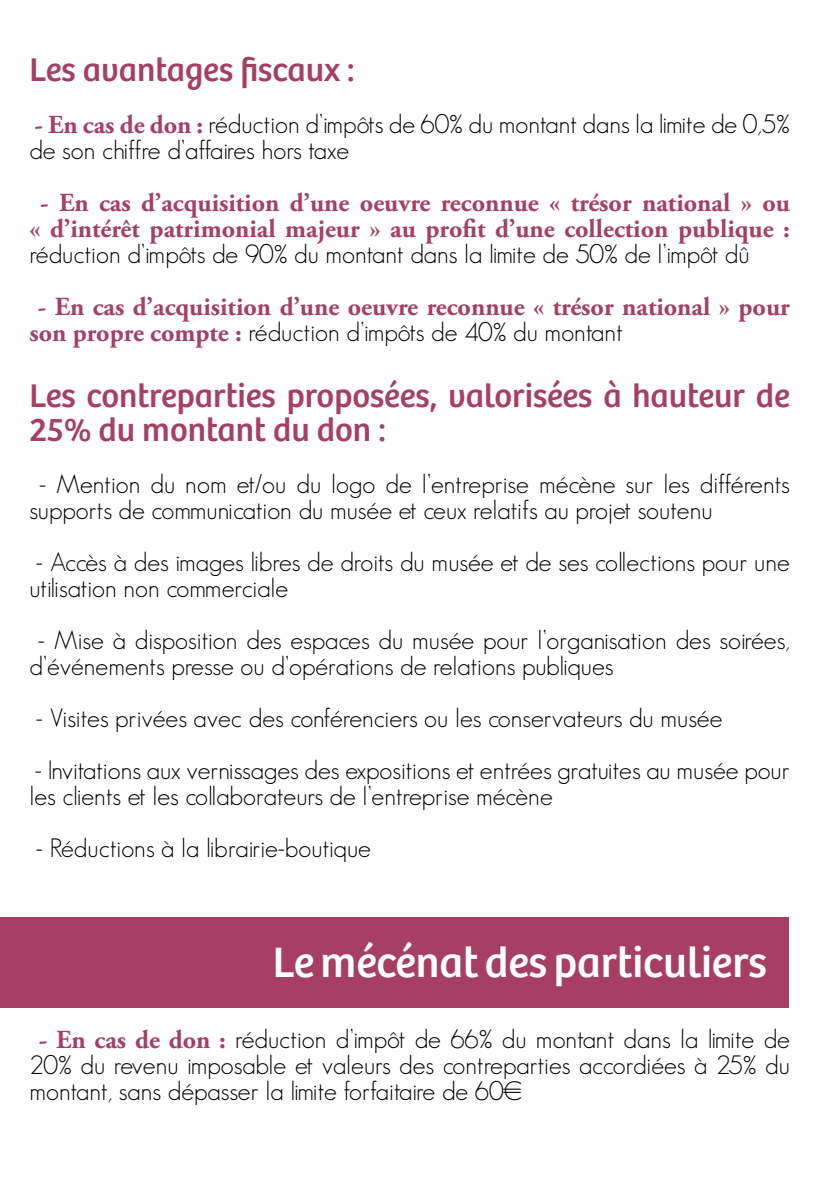
<style>
.page{position:relative;width:840px;height:1191px;background:#fff}
.page>*{position:absolute;margin:0;border:0;box-sizing:border-box;transform-origin:0 0}
.t1{font:44px "Bree";color:#fff}
.t2{font:34px/34px "Bree";color:#a63f63}
.t3{font:300 26px/26px "Geosans";color:#000}
.t4{font:700 26px/26px "Adobe Garamond Pro";color:#a63f63;text-align:center}
.s1{font-family:"Adobe Garamond Pro";font-weight:700;color:#a63f63}
</style>
<div class="page">
<div style="left:0;top:917px;width:787px;height:90px;background:#a63f63"></div>
<h2 class="t2" style="left:29px;top:53px;width:326px">Les avantages fiscaux :</h2>
<p class="t3" style="left:29px;top:111px;width:761px"><span class="s1">- En cas de don :</span> réduction d’impôts de 60% du montant dans la limite de 0,5% de son chiffre d’affaires hors taxe</p>
<p class="t4" style="left:29px;top:190px;width:761px">- En cas d’acquisition d’une oeuvre reconnue « trésor national » ou « d’intérêt patrimonial majeur » au profit d’une collection publique :</p>
<p class="t3" style="left:29px;top:241px;width:721px">réduction d’impôts de 90% du montant dans la limite de 50% de l’impôt dû</p>
<p class="t4" style="left:38px;top:294px;width:753px">- En cas d’acquisition d’une oeuvre reconnue « trésor national » pour</p>
<p class="t3" style="left:29px;top:319px;width:594px"><span class="s1">son propre compte :</span> réduction d’impôts de 40% du montant</p>
<h2 class="t2" style="left:29px;top:379px;width:761px">Les contreparties proposées, valorisées à hauteur de<br>25% du montant du don :</h2>
<p class="t3" style="left:29px;top:471px;width:761px;text-indent:10px">- Mention du nom et/ou du logo de l’entreprise mécène sur les différents supports de communication du musée et ceux relatifs au projet soutenu</p>
<p class="t3" style="left:29px;top:549px;width:761px">- Accès à des images libres de droits du musée et de ses collections pour une utilisation non commerciale</p>
<p class="t3" style="left:29px;top:627px;width:761px;text-indent:9px">- Mise à disposition des espaces du musée pour l’organisation des soirées, d’événements presse ou d’opérations de relations publiques</p>
<p class="t3" style="left:36px;top:705px;width:687px">- Visites privées avec des conférenciers ou les conservateurs du musée</p>
<p class="t3" style="left:29px;top:757px;width:761px">- Invitations aux vernissages des expositions et entrées gratuites au musée pour les clients et les collaborateurs de l’entreprise mécène</p>
<p class="t3" style="left:36px;top:835px;width:336px">- Réductions à la librairie-boutique</p>
<h1 class="t1" style="left:273px;top:936px;width:495px">Le mécénat des particuliers</h1>
<p class="t3" style="left:29px;top:1026px;width:761px;text-align:justify;text-indent:9px"><span class="s1">- En cas de don :</span> réduction d’impôt de 66% du montant dans la limite de 20% du revenu imposable et valeurs des contreparties accordiées à 25% du montant, sans dépasser la limite forfaitaire de 60€</p>
</div>
